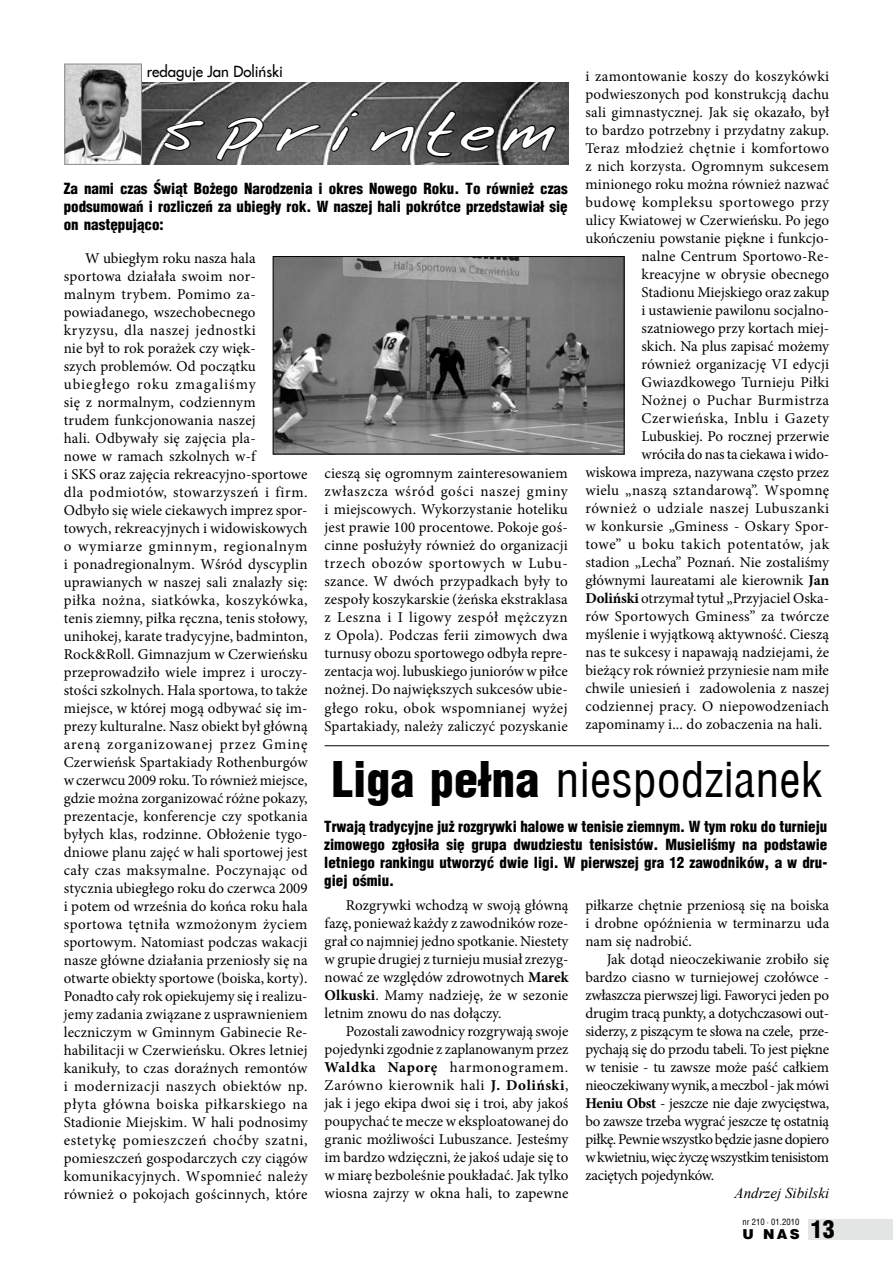
<style>
.page{position:relative;width:893px;height:1263px;background:#fff}
.page>*{position:absolute;margin:0;border:0;box-sizing:border-box;transform-origin:0 0}
.t1{font:48px "Switzerland Condensed";color:#000}
.t2{font:48px "FL Pismo Reczne 10";letter-spacing:.27em;color:#fff}
.t3{font:900 24px "Switzerland Cond";color:#000}
.t4{font:15px/18px "Minion Pro";letter-spacing:.01em;color:#000;text-align:justify}
.t5{font:900 15px/18px "Switzerland Cond";color:#000;text-align:justify}
.t6{font:15px "Minion Pro";letter-spacing:.035em;color:#000}
.t7{font:15px "Minion Pro";letter-spacing:-.01em;color:#000}
.t8{font:15px "Minion Pro";letter-spacing:.03em;color:#000}
.t9{font:15px "Fujiyama 2";color:#000}
.t10{font:italic 15px "Times New Roman";color:#000}
.t11{font:900 13.65px "Switzerland";color:#000}
.t12{font:8.55px "Switzerland Condensed";letter-spacing:.01em;color:#000}
.s1{font-weight:700}
.s2{font-family:"Switzerland Cond";font-weight:900}
</style>
<div class="page">
<div style="left:808px;top:1219px;width:85px;height:20px;background:#e3e4e4"></div>
<img style="left:142px;top:82px;width:427px;height:83px">
<svg style="left:162px;top:119px;width:44px;height:33px"></svg>
<svg style="left:215px;top:116px;width:50px;height:46px;background:#525252"></svg>
<svg style="left:274px;top:123px;width:48px;height:29px"></svg>
<svg style="left:330px;top:110px;width:30px;height:43px"></svg>
<svg style="left:369px;top:125px;width:47px;height:29px"></svg>
<svg style="left:425px;top:109px;width:132px;height:50px;background:#434343"></svg>
<img style="left:67px;top:66px;width:73px;height:97px">
<div style="left:65px;top:64px;width:77px;height:101px;border:1px solid #878889"></div>
<img style="left:275px;top:258px;width:347px;height:194px">
<div style="left:273px;top:256px;width:351px;height:198px;border:1px solid #000"></div>
<hr style="left:325px;top:745px;width:504px;height:1px;background:#000">
<p class="t9" style="left:147px;top:60px;width:138px">redaguje Jan Doliński</p>
<p class="t4" style="left:585px;top:67px;width:245px">i zamontowanie koszy do koszykówki</p>
<p class="t4" style="left:585px;top:85px;width:245px">podwieszonych pod konstrukcją dachu</p>
<p class="t4" style="left:585px;top:103px;width:245px">sali gimnastycznej. Jak się okazało, był</p>
<p class="t4" style="left:585px;top:121px;width:245px">to bardzo potrzebny i przydatny zakup.</p>
<p class="t4" style="left:585px;top:139px;width:245px">Teraz młodzież chętnie i komfortowo</p>
<p class="t4" style="left:585px;top:157px;width:245px">z nich korzysta. Ogromnym sukcesem</p>
<p class="t4" style="left:585px;top:175px;width:245px">minionego roku można również nazwać</p>
<p class="t6" style="left:585px;top:192px;width:245px">budowę kompleksu sportowego przy</p>
<p class="t4" style="left:585px;top:211px;width:245px">ulicy Kwiatowej w Czerwieńsku. Po jego</p>
<p class="t4" style="left:585px;top:229px;width:245px">ukończeniu powstanie piękne i funkcjo-</p>
<p class="t4" style="left:641px;top:247px;width:189px">nalne Centrum Sportowo-Re-</p>
<p class="t4" style="left:641px;top:265px;width:189px">kreacyjne w obrysie obecnego</p>
<p class="t4" style="left:641px;top:283px;width:189px">Stadionu Miejskiego oraz zakup</p>
<p class="t4" style="left:641px;top:301px;width:189px">i ustawienie pawilonu socjalno-</p>
<p class="t4" style="left:641px;top:319px;width:189px">szatniowego przy kortach miej-</p>
<p class="t4" style="left:641px;top:337px;width:189px">skich. Na plus zapisać możemy</p>
<p class="t4" style="left:641px;top:355px;width:189px">również organizację VI edycji</p>
<p class="t4" style="left:641px;top:373px;width:189px">Gwiazdkowego Turnieju Piłki</p>
<p class="t8" style="left:641px;top:390px;width:189px">Nożnej o Puchar Burmistrza</p>
<p class="t6" style="left:641px;top:408px;width:189px">Czerwieńska, Inblu i Gazety</p>
<p class="t4" style="left:641px;top:427px;width:189px">Lubuskiej. Po rocznej przerwie</p>
<p class="t7" style="left:641px;top:444px;width:189px">wróciła do nas ta ciekawa i wido-</p>
<p class="t4" style="left:585px;top:463px;width:245px">wiskowa impreza, nazywana często przez</p>
<p class="t4" style="left:585px;top:481px;width:245px">wielu „naszą sztandarową”. Wspomnę</p>
<p class="t6" style="left:585px;top:498px;width:245px">również o udziale naszej Lubuszanki</p>
<p class="t4" style="left:585px;top:517px;width:245px">w konkursie „Gminess - Oskary Spor-</p>
<p class="t6" style="left:585px;top:534px;width:245px">towe” u boku takich potentatów, jak</p>
<p class="t4" style="left:585px;top:553px;width:245px">stadion „Lecha” Poznań. Nie zostaliśmy</p>
<p class="t4" style="left:585px;top:571px;width:245px">głównymi laureatami ale kierownik <span class="s1">Jan</span></p>
<p class="t4" style="left:585px;top:589px;width:245px"><span class="s1">Doliński</span> otrzymał tytuł „Przyjaciel Oska-</p>
<p class="t4" style="left:585px;top:607px;width:245px">rów Sportowych Gminess” za twórcze</p>
<p class="t4" style="left:585px;top:625px;width:245px">myślenie i wyjątkową aktywność. Cieszą</p>
<p class="t4" style="left:585px;top:643px;width:245px">nas te sukcesy i napawają nadziejami, że</p>
<p class="t4" style="left:585px;top:661px;width:245px">bieżący rok również przyniesie nam miłe</p>
<p class="t4" style="left:585px;top:679px;width:245px">chwile uniesień i zadowolenia z naszej</p>
<p class="t4" style="left:585px;top:697px;width:245px">codziennej pracy. O niepowodzeniach</p>
<p class="t4" style="left:585px;top:715px;width:238px">zapominamy i... do zobaczenia na hali.</p>
<h1 class="t1" style="left:332px;top:751px;width:492px"><span class="s2">Liga pełna</span> niespodzianek</h1>
<p class="t5" style="left:324px;top:817px;width:505px">Trwają tradycyjne już rozgrywki halowe w tenisie ziemnym. W tym roku do turnieju zimowego zgłosiła się grupa dwudziestu tenisistów. Musieliśmy na podstawie letniego rankingu utworzyć dwie ligi. W pierwszej gra 12 zawodników, a w dru&shy;giej ośmiu.</p>
<p class="t4" style="left:325px;top:896px;width:245px;text-indent:21px">Rozgrywki wchodzą w swoją główną fazę, ponieważ każdy z zawodników roze&shy;grał co najmniej jedno spotkanie. Niestety w grupie drugiej z turnieju musiał zrezyg&shy;nować ze względów zdrowotnych <span class="s1">Marek Olkuski</span>. Mamy nadzieję, że w sezonie letnim znowu do nas dołączy.</p>
<p class="t4" style="left:325px;top:1022px;width:245px;text-indent:21px">Pozostali zawodnicy rozgrywają swoje pojedynki zgodnie z zaplanowanym przez <span class="s1">Waldka Naporę</span> harmonogramem.<br>Zarówno kierownik hali <span class="s1">J. Doliński</span>, jak i jego ekipa dwoi się i troi, aby jakoś poupychać te mecze w eksploatowanej do granic możliwości Lubuszance. Jesteśmy im bardzo wdzięczni, że jakoś udaje się to w miarę bezboleśnie poukładać. Jak tylko wiosna zajrzy w okna hali, to zapewne</p>
<h1 class="t2" style="left:164px;top:103px;width:392px">sprintem</h1>
<p class="t5" style="left:64px;top:179px;width:505px">Za nami czas Świąt Bożego Narodzenia i okres Nowego Roku. To również czas podsumowań i rozliczeń za ubiegły rok. W naszej hali pokrótce przedstawiał się on następująco:</p>
<p class="t4" style="left:64px;top:249px;width:246px;text-align:left;text-indent:21px">W ubiegłym roku nasza hala sportowa działała swoim nor&shy;malnym trybem. Pomimo za&shy;powiadanego, wszechobecnego kryzysu, dla naszej jednostki<br>nie był to rok porażek czy więk-<br>szych problemów. Od początku ubiegłego roku zmagaliśmy<br>się z normalnym, codziennym<br>trudem funkcjonowania naszej<br>hali. Odbywały się zajęcia pla-<br>nowe w ramach szkolnych w-f<br>i SKS oraz zajęcia rekreacyjno-sportowe dla podmiotów, stowarzyszeń i firm.<br>Odbyło się wiele ciekawych imprez spor&shy;towych, rekreacyjnych i widowiskowych o wymiarze gminnym, regionalnym i ponadregionalnym. Wśród dyscyplin uprawianych w naszej sali znalazły się: piłka nożna, siatkówka, koszykówka, tenis ziemny, piłka ręczna, tenis stołowy, unihokej, karate tradycyjne, badminton, Rock&amp;Roll. Gimnazjum w Czerwieńsku przeprowadziło wiele imprez i uroczy&shy;stości szkolnych. Hala sportowa, to także miejsce, w której mogą odbywać się im&shy;prezy kulturalne. Nasz obiekt był główną areną zorganizowanej przez Gminę Czerwieńsk Spartakiady Rothenburgów wczerwcu 2009 roku. To również miejsce, gdzie można zorganizować różne pokazy, prezentacje, konferencje czy spotkania byłych klas, rodzinne. Obłożenie tygo&shy;dniowe planu zajęć w hali sportowej jest cały czas maksymalne. Poczynając od stycznia ubiegłego roku do czerwca 2009 i potem od września do końca roku hala sportowa tętniła wzmożonym życiem sportowym. Natomiast podczas wakacji nasze główne działania przeniosły się na otwarte obiekty sportowe (boiska, korty).<br>Ponadto cały rok opiekujemy się i realizu&shy;jemy zadania związane z usprawnieniem leczniczym w Gminnym Gabinecie Re&shy;habilitacji w Czerwieńsku. Okres letniej kanikuły, to czas doraźnych remontów i modernizacji naszych obiektów np. płyta główna boiska piłkarskiego na Stadionie Miejskim. W hali podnosimy estetykę pomieszczeń choćby szatni, pomieszczeń gospodarczych czy ciągów komunikacyjnych. Wspomnieć należy również o pokojach gościnnych, które</p>
<p class="t4" style="left:325px;top:465px;width:245px">cieszą się ogromnym zainteresowaniem zwłaszcza wśród gości naszej gminy i miejscowych. Wykorzystanie hoteliku jest prawie 100 procentowe. Pokoje goś&shy;cinne posłużyły również do organizacji trzech obozów sportowych w Lubu&shy;szance. W dwóch przypadkach były to zespoły koszykarskie (żeńska ekstraklasa z Leszna i I ligowy zespół mężczyzn z Opola). Podczas ferii zimowych dwa turnusy obozu sportowego odbyła repre&shy;zentacja woj. lubuskiego juniorów w piłce nożnej. Do największych sukcesów ubie&shy;głego roku, obok wspomnianej wyżej Spartakiady, należy zaliczyć pozyskanie</p>
<p class="t4" style="left:585px;top:896px;width:245px">piłkarze chętnie przeniosą się na boiska i drobne opóźnienia w terminarzu uda nam się nadrobić.</p>
<p class="t4" style="left:585px;top:950px;width:245px;text-indent:21px">Jak dotąd nieoczekiwanie zrobiło się bardzo ciasno w turniejowej czołówce - zwłaszcza pierwszej ligi. Faworyci jeden po drugim tracą punkty, a dotychczasowi out&shy;siderzy, z piszącym te słowa na czele, prze&shy;pychają się do przodu tabeli. To jest piękne w tenisie - tu zawsze może paść całkiem nieoczekiwany wynik, a meczbol - jak mówi <span class="s1">Heniu Obst</span> - jeszcze nie daje zwycięstwa, bo zawsze trzeba wygrać jeszcze tę ostatnią piłkę. Pewnie wszystko będzie jasne dopiero w kwietniu, więc życzę wszystkim tenisistom zaciętych pojedynków.</p>
<p class="t10" style="left:735px;top:1182px;width:96px">Andrzej Sibilski</p>
<p class="t12" style="left:742px;top:1217px;width:59px">nr 210 • 01.2010</p>
<p class="t11" style="left:742px;top:1226px;width:59px">U NAS</p>
<h2 class="t3" style="left:811px;top:1214px;width:25px">13</h2>
</div>
